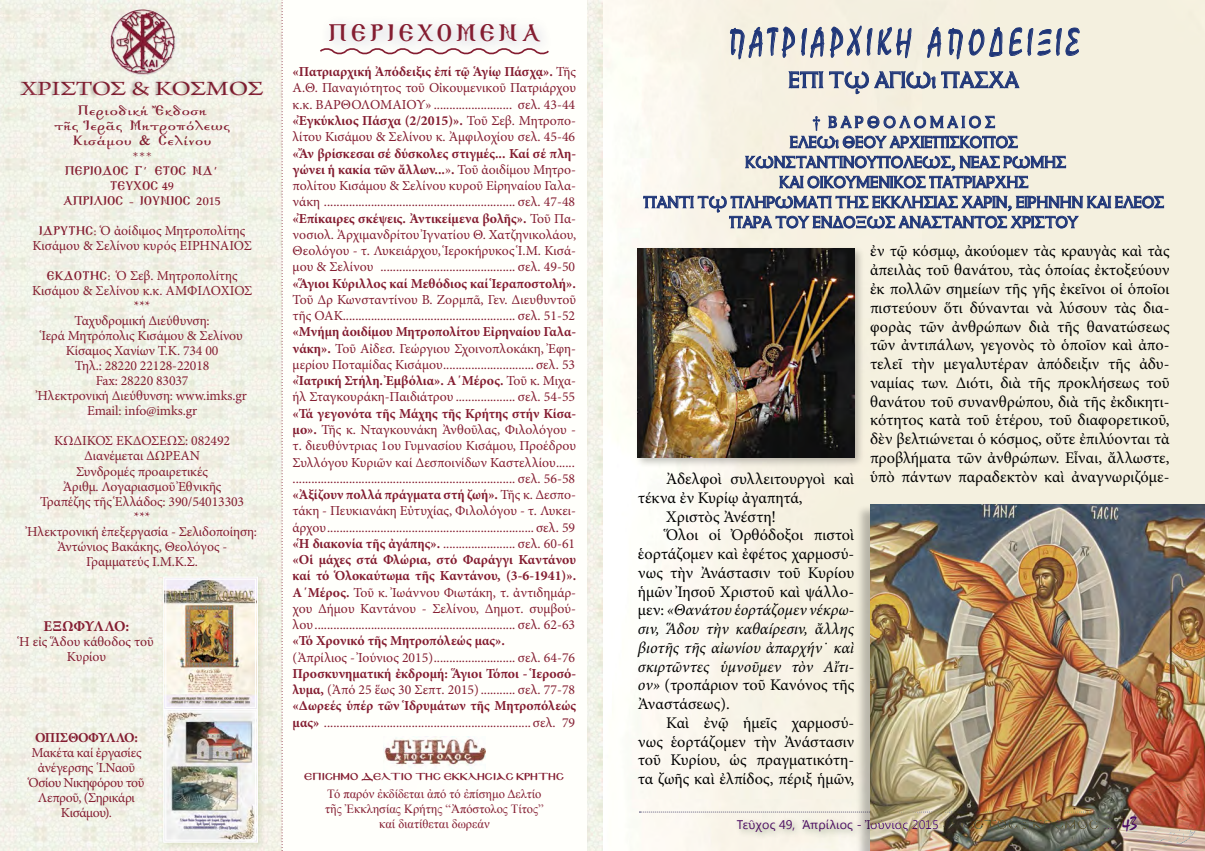
<style>
.page{position:relative;width:1205px;height:851px;background:#fff}
.page>*{position:absolute;margin:0;border:0;box-sizing:border-box;transform-origin:0 0}
.t1{font:39px "Mistral";letter-spacing:.17em;color:#1f3678;scale:.77 1}
.t2{font:700 26.25px "Genesis";letter-spacing:.13em;color:#841d31}
.t3{font:22.5px "GFS Complutum";color:#1f3678}
.t4{font:21.25px "Arno Pro";letter-spacing:-.025em;color:#841d31;scale:1.25 1}
.t5{font:16.25px/18.8px "Minion Pro";color:#000;text-align:justify}
.t6{font:16.25px/20px "GFS Complutum";color:#1f3678;text-align:center}
.t7{font:italic 16.25px "Minion Pro";color:#000}
.t8{font:700 15px/15px "Genesis";letter-spacing:.04em;color:#841d31;text-align:center}
.t9{font:700 15px "Minion Pro";letter-spacing:-.01em;color:#841d31}
.t10{font:13.75px/16.2px "Minion Pro";letter-spacing:-.01em;color:#841d31;text-align:justify}
.t11{font:13.75px/15px "Minion Pro";letter-spacing:-.03em;color:#841d31;text-align:center}
.t12{font:700 13.75px "Minion Pro";letter-spacing:-.005em;color:#841d31}
.t13{font:700 13.75px/15px "Genesis";color:#841d31;text-align:center}
.t14{font:700 13.75px "Minion Pro";letter-spacing:-.025em;color:#841d31}
.t15{font:12.5px/15px "Times New Roman";color:#841d31;text-align:center}
.t16{font:12.5px "Segoe UI";letter-spacing:.01em;color:#4d0c62}
.t17{font:8.75px "Mg Byzantine UC Pol Normal";color:#841d31}
.s1{font-family:"Genesis";font-weight:700}
.s2{font-weight:700}
.s3{font-family:"SK Souvl Light Pol Un W"}
.s4{font-style:normal}
.s5{font-style:italic}
.s6{font-family:"Minion Pro";color:#585134}
.s7{font-family:"Mg Byzantine UC Pol Normal";font-size:11.25px;color:#585134}
.s8{font-family:"Minion Pro"}
.s9{font-family:"Mistral";font-size:20px}
</style>
<div class="page">
<img style="left:0;top:0;width:1205px;height:850px">
<div style="left:282px;top:0;width:305px;height:850px;background:#fffffb"></div>
<div style="left:18px;top:78px;width:249px;height:22px;background:#f2f4ea"></div>
<div style="left:16px;top:77px;width:248px;height:21px;background:#000;opacity:.88"></div>
<svg style="left:81px;top:0;width:468px;height:851px"></svg>
<div style="left:166px;top:711px;width:90px;height:129px;border:1px solid #fff"></div>
<img style="left:383px;top:736px;width:103px;height:57px">
<div style="left:856px;top:504px;width:349px;height:346px;background:#000;opacity:.25"></div>
<img style="left:870px;top:504px;width:335px;height:346px">
<div style="left:634px;top:245px;width:231px;height:222px;background:#000;opacity:.25"></div>
<img style="left:638px;top:249px;width:216px;height:208px">
<svg style="left:730px;top:26px;width:65px;height:33px;background:#cacacb"></svg>
<svg style="left:801px;top:27px;width:23px;height:32px"></svg>
<svg style="left:830px;top:26px;width:81px;height:32px;background:#c8c9ca"></svg>
<svg style="left:927px;top:27px;width:14px;height:32px"></svg>
<svg style="left:948px;top:27px;width:54px;height:32px;background:#c7c9c9"></svg>
<svg style="left:1009px;top:27px;width:71px;height:29px;background:#c9caca"></svg>
<svg style="left:787px;top:71px;width:233px;height:23px;background:#c5c6c8"></svg>
<svg style="left:643px;top:114px;width:521px;height:115px;background:#d2d2d0"></svg>
<h3 class="t4" style="left:21px;top:76px;width:195px">ΧΡΙΣΤΟΣ &amp; ΚΟΣΜΟΣ</h3>
<p class="t8" style="left:54px;top:104px;width:177px">Περιοδική Ἔκδοση<br>τῆς Ἱερᾶς Μητροπόλεως<br>Κισάμου &amp; Σελίνου</p>
<p class="t13" style="left:63px;top:149px;width:159px">***<br>ΠΕΡΙΟΔΟΣ Γ΄ ΕΤΟΣ ΝΔ΄<br>ΤΕΥΧΟΣ 49<br>ΑΠΡΙΛΙΟΣ - ΙΟΥΝΙΟΣ 2015</p>
<p class="t10" style="left:32px;top:223px;width:221px;line-height:15px;text-align:center"><span class="s1">ΙΔΡΥΤΗΣ:</span> Ὁ ἀοίδιμος Μητροπολίτης<br>Κισάμου &amp; Σελίνου κυρός ΕΙΡΗΝΑΙΟΣ</p>
<p class="t10" style="left:32px;top:268px;width:222px;line-height:15px;text-align:center"><span class="s1">ΕΚΔΟΤΗΣ:</span> Ὁ Σεβ. Μητροπολίτης<br>Κισάμου &amp; Σελίνου κ.κ. ΑΜΦΙΛΟΧΙΟΣ ***<br>Ταχυδρομική Διεύθυνση:<br>Ἱερά Μητρόπολις Κισάμου &amp; Σελίνου<br>Κίσαμος Χανίων Τ.Κ. 734 00<br>Τηλ.: 28220 22128-22018<br>Fax: 28220 83037<br>Ἠλεκτρονική Διεύθυνση: www.imks.gr<br>Εmail: info@imks.gr</p>
<p class="t10" style="left:27px;top:433px;width:231px;line-height:15px;text-align:center">ΚΩΔΙΚΟΣ ΕΚΔΟΣΕΩΣ: 082492<br>Διανέμεται ΔΩΡΕΑΝ<br>Συνδρομές προαιρετικές<br>Ἀριθμ. Λογαριασμοῦ Ἐθνικῆς<br>Τραπέζης τῆς Ἑλλάδος: 390/54013303<br>***<br>Ἠλεκτρονική ἐπεξεργασία - Σελιδοποίηση:<br>Ἀντώνιος Βακάκης, Θεολόγος -<br>Γραμματεύς Ι.Μ.Κ.Σ.</p>
<p class="t9" style="left:44px;top:615px;width:87px">ΕΞΩΦΥΛΛΟ:</p>
<p class="t10" style="left:19px;top:633px;width:136px;line-height:15px;text-align:center">Ἡ εἰς Ἅδου κάθοδος τοῦ<br>Κυρίου</p>
<p class="t14" style="left:35px;top:728px;width:104px">ΟΠΙΣΘΟΦΥΛΛΟ:</p>
<p class="t11" style="left:28px;top:745px;width:117px">Μακέτα καί ἐργασίες ἀνέγερσης Ἱ.Ναοῦ<br>Ὁσίου Νικηφόρου τοῦ<br>Λεπροῦ, (Σηρικάρι<br>Κισάμου).</p>
<h2 class="t2" style="left:329px;top:19px;width:213px">ΠΕΡΙΕΧΟΜΕΝΑ</h2>
<p class="t10" style="left:293px;top:64px;width:285px"><span class="s2">«Πατριαρχική Ἀπόδειξις ἐπί τῷ Ἁγίῳ Πάσχᾳ».</span> Τῆς Α.Θ. Παναγιότητος τοῦ Οἰκουμενικοῦ Πατριάρχου κ.κ. ΒΑΡΘΟΛΟΜΑΙΟΥ» ......................... σελ. 43-44 <span class="s2">«Ἐγκύκλιος Πάσχα (2/2015)».</span> Τοῦ Σεβ. Μητροπο&shy;λίτου Κισάμου &amp; Σελίνου κ. Ἀμφιλοχίου σελ. 45-46</p>
<p class="t10" style="left:293px;top:145px;width:285px"><span class="s2">«Ἄν βρίσκεσαι σέ δύσκολες στιγμές... Καί σέ πλη&shy;γώνει ἡ κακία τῶν ἄλλων...</span>»<span class="s2">.</span> Τοῦ ἀοιδίμου Μητρο&shy;πολίτου Κισάμου &amp; Σελίνου κυροῦ Εἰρηναίου Γαλα&shy;νάκη ............................................................. σελ. 47-48 <span class="s2">«Ἐπίκαιρες σκέψεις. Ἀντικείμενα βολῆς».</span> Τοῦ Πα&shy;νοσιολ. Ἀρχιμανδρίτου Ἰγνατίου Θ. Χατζηνικολάου, Θεολόγου - τ. Λυκειάρχου, Ἱεροκήρυκος Ἱ.Μ. Κισά&shy;μου &amp; Σελίνου ........................................... σελ. 49-50</p>
<p class="t12" style="left:293px;top:273px;width:285px">«Ἅγιοι Κύριλλος καί Μεθόδιος καί Ἱεραποστολή».</p>
<p class="t10" style="left:293px;top:291px;width:285px">Τοῦ Δρ Κωνσταντίνου Β. Ζορμπᾶ, Γεν. Διευθυντοῦ τῆς ΟΑΚ....................................................... σελ. 51-52</p>
<p class="t10" style="left:293px;top:324px;width:285px"><span class="s2">«Μνήμη ἀοιδίμου Μητροπολίτου Εἰρηναίου Γαλα&shy;νάκη».</span> Τοῦ Αἰδεσ. Γεώργιου Σχοινοπλοκάκη, Ἐφη&shy;μερίου Ποταμίδας Κισάμου............................. σελ. 53 <span class="s2">«Ἰατρική Στήλη. Ἐμβόλια». Α΄Μέρος.</span> Τοῦ κ. Μιχα&shy;ήλ Σταγκουράκη-Παιδιάτρου ................... σελ. 54-55</p>
<p class="t10" style="left:293px;top:405px;width:285px"><span class="s2">«Τά γεγονότα τῆς Μάχης τῆς Κρήτης στήν Κίσα&shy;μο».</span> Τῆς κ. Νταγκουνάκη Ἀνθοῦλας, Φιλολόγου - τ. διευθύντριας 1ου Γυμνασίου Κισάμου, Προέδρου Συλλόγου Κυριῶν καί Δεσποινίδων Καστελλίου...... ....................................................................... σελ. 56-58 <span class="s2">«Ἀξίζουν πολλά πράγματα στή ζωή».</span> Τῆς κ. Δεσπο&shy;τάκη - Πευκιανάκη Εὐτυχίας, Φιλολόγου - τ. Λυκει&shy;άρχου.................................................................. σελ. 59 <span class="s2">«Ἡ διακονία τῆς ἀγάπης».</span> ....................... σελ. 60-61 <span class="s2">«Οἱ μάχες στά Φλώρια, στό Φαράγγι Καντάνου καί τό Ὁλοκαύτωμα τῆς Καντάνου, (3-6-1941)».<br>Α΄Μέρος.</span> Τοῦ κ. Ἰωάννου Φιωτάκη, τ. ἀντιδημάρ&shy;χου Δήμου Καντάνου - Σελίνου, Δημοτ. συμβού&shy;λου................................................................ σελ. 62-63</p>
<p class="t12" style="left:293px;top:631px;width:214px">«Τό Χρονικό τῆς Μητροπόλεώς μας».</p>
<p class="t10" style="left:293px;top:649px;width:284px">(Ἀπρίλιος - Ἰούνιος 2015).......................... σελ. 64-76</p>
<p class="t10" style="left:293px;top:665px;width:285px"><span class="s2">Προσκυνηματική ἐκδρομή: Ἅγιοι Τόποι - Ἱεροσό&shy;λυμα,</span> (Ἀπό 25 ἕως 30 Σεπτ. 2015)........... σελ. 77-78 <span class="s2">«Δωρεές ὑπέρ τῶν Ἱδρυμάτων τῆς Μητροπόλεώς μας»</span> .................................................................. σελ. 79</p>
<p class="t17" style="left:304px;top:771px;width:261px">EΠIΣHMO ΔEΛTIO ΤΗΣ EKKΛHΣΙΑΣ KΡHTHΣ</p>
<p class="t15" style="left:325px;top:786px;width:220px">Τό παρόν ἐκδίδεται ἀπό τό ἐπίσημο Δελτίο τῆς Ἐκκλησίας Κρήτης “Ἀπόστολος Τίτος” καί διατίθεται δωρεάν</p>
<h1 class="t1" style="left:729px;top:19px;width:455px">ΠΑΤΡΙΑΡΧΙΚΗ ΑΠΟΔΕΙΞΙΣ</h1>
<h3 class="t3" style="left:788px;top:67px;width:232px">ΕΠΙ Τῼ ΑΓΙΩι ΠΑΣΧΑ</h3>
<p class="t6" style="left:643px;top:113px;width:522px"><span class="s3">†</span> Β Α Ρ Θ Ο Λ Ο Μ Α Ι Ο Σ<br>ΕΛΕΩι ΘΕΟΥ ΑΡΧΙΕΠΙΣΚΟΠΟΣ<br>ΚΩΝΣΤΑΝΤΙΝΟΥΠΟΛΕΩΣ, ΝΕΑΣ ΡΩΜΗΣ<br>ΚΑΙ ΟΙΚΟΥΜΕΝΙΚΟΣ ΠΑΤΡΙΑΡΧΗΣ<br>ΠΑΝΤΙ Τῼ ΠΛΗΡΩΜΑΤΙ ΤΗΣ ΕΚΚΛΗΣΙΑΣ ΧΑΡΙΝ, ΕΙΡΗΝΗΝ ΚΑΙ ΕΛΕΟΣ ΠΑΡΑ ΤΟΥ ΕΝΔΟΞΩΣ ΑΝΑΣΤΑΝΤΟΣ ΧΡΙΣΤΟΥ</p>
<p class="t5" style="left:666px;top:469px;width:189px">Ἀδελφοὶ συλλειτουργοὶ καὶ</p>
<p class="t5" style="left:638px;top:488px;width:166px">τέκνα ἐν Κυρίῳ ἀγαπητά,</p>
<p class="t5" style="left:666px;top:507px;width:111px">Χριστὸς Ἀνέστη!</p>
<p class="t5" style="left:666px;top:525px;width:189px">Ὅλοι οἱ Ὀρθόδοξοι πιστοὶ</p>
<p class="t5" style="left:638px;top:544px;width:218px">ἑορτάζομεν καὶ ἐφέτος χαρμοσύ-</p>
<p class="t5" style="left:638px;top:563px;width:218px">νως τὴν Ἀνάστασιν τοῦ Κυρίου</p>
<p class="t5" style="left:638px;top:582px;width:218px">ἡμῶν Ἰησοῦ Χριστοῦ καὶ ψάλλο-</p>
<p class="t7" style="left:638px;top:599px;width:218px"><span class="s4">μεν:</span> «Θανάτου ἑορτάζομεν νέκρω-</p>
<p class="t7" style="left:638px;top:617px;width:218px">σιν, Ἅδου τὴν καθαίρεσιν, ἄλλης</p>
<p class="t7" style="left:638px;top:636px;width:218px">βιοτῆς τῆς αἰωνίου ἀπαρχήν˙ καὶ</p>
<p class="t7" style="left:638px;top:655px;width:218px">σκιρτῶντες ὑμνοῦμεν τὸν Αἴτι-</p>
<p class="t5" style="left:638px;top:675px;width:218px"><span class="s5">ον»</span> (τροπάριον τοῦ Κανόνος τῆς</p>
<p class="t5" style="left:638px;top:694px;width:93px">Ἀναστάσεως).</p>
<p class="t5" style="left:666px;top:713px;width:189px">Καὶ ἐνῷ ἡμεῖς χαρμοσύ-</p>
<p class="t5" style="left:638px;top:732px;width:218px">νως ἑορτάζομεν τὴν Ἀνάστασιν</p>
<p class="t5" style="left:638px;top:750px;width:218px">τοῦ Κυρίου, ὡς πραγματικότη-</p>
<p class="t5" style="left:638px;top:769px;width:218px">τα ζωῆς καὶ ἐλπίδος, πέριξ ἡμῶν,</p>
<p class="t5" style="left:870px;top:242px;width:301px">ἐν τῷ κόσμῳ, ἀκούομεν τὰς κραυγὰς καὶ τὰς ἀπειλὰς τοῦ θανάτου, τὰς ὁποίας ἐκτοξεύουν ἐκ πολλῶν σημείων τῆς γῆς ἐκεῖνοι οἱ ὁποῖοι πιστεύουν ὅτι δύνανται νὰ λύσουν τὰς δια&shy;φορὰς τῶν ἀνθρώπων διὰ τῆς θανατώσεως τῶν ἀντιπάλων, γεγονὸς τὸ ὁποῖον καὶ ἀπο&shy;τελεῖ τὴν μεγαλυτέραν ἀπόδειξιν τῆς ἀδυ&shy;ναμίας των. Διότι, διὰ τῆς προκλήσεως τοῦ θανάτου τοῦ συνανθρώπου, διὰ τῆς ἐκδικητι&shy;κότητος κατὰ τοῦ ἑτέρου, τοῦ διαφορετικοῦ, δὲν βελτιώνεται ὁ κόσμος, οὔτε ἐπιλύονται τὰ προβλήματα τῶν ἀνθρώπων. Εἶναι, ἄλλωστε, ὑπὸ πάντων παραδεκτὸν καὶ ἀναγνωριζόμε-</p>
<p class="t16" style="left:737px;top:815px;width:402px">Τεῦχος 49, Ἀπρίλιος - Ἰούνιος 2015 <span class="s6">«</span><span class="s7">ΧΡΙΣΤΟΣ &amp; ΚΟΣΜΟΣ</span><span class="s6">»</span><span class="s8">....</span> <span class="s9">43</span></p>
</div>
